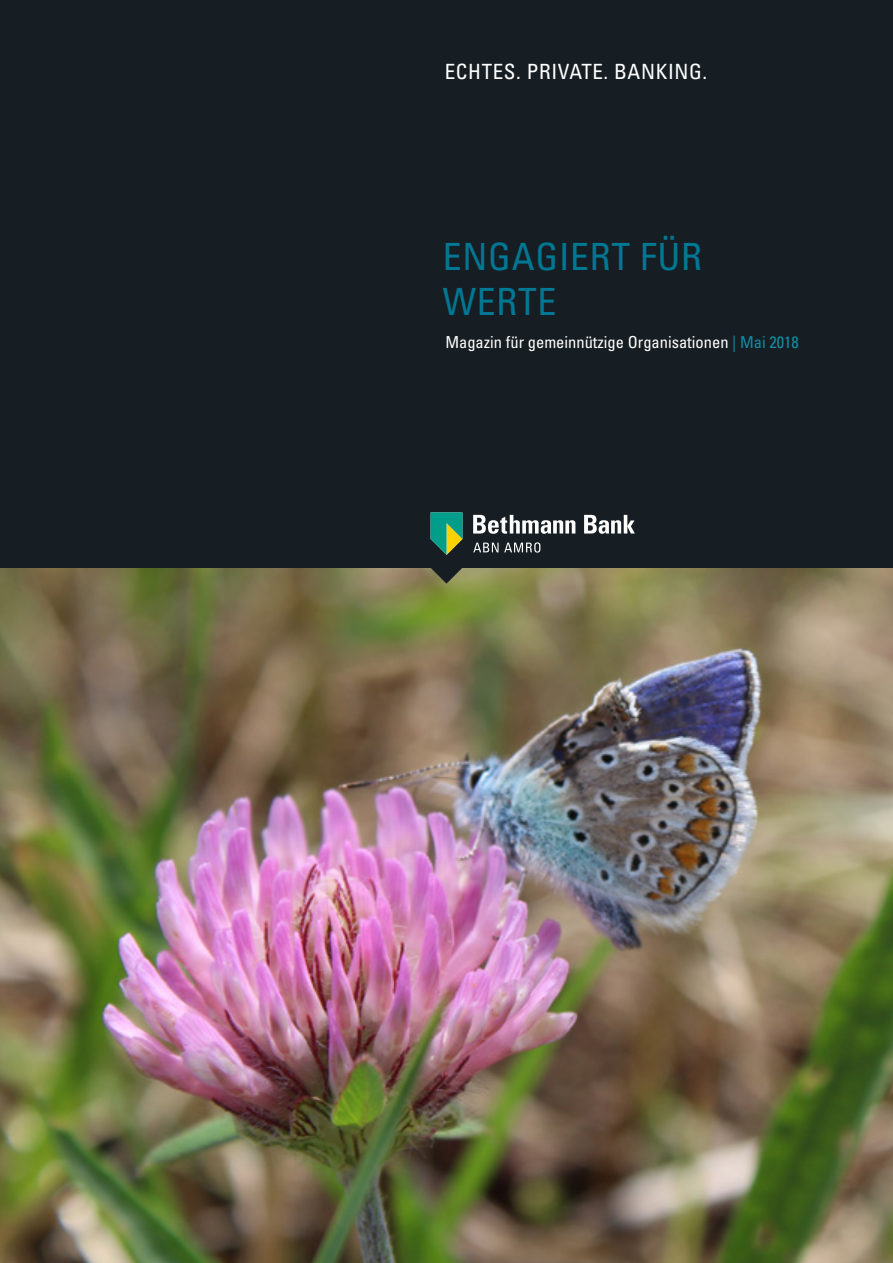
<style>
.page{position:relative;width:893px;height:1263px;background:#fff}
.page>*{position:absolute;margin:0;border:0;box-sizing:border-box;transform-origin:0 0}
.t1{font:condensed 37.5px/45px "Univers LT Std";letter-spacing:.02em;color:#007793}
.t2{font:condensed 21px "Univers LT Std";letter-spacing:.03em;color:#fff}
.t3{font:condensed 16.5px "Univers LT Std";color:#fff}
.s1{color:#158ba5}
</style>
<div class="page">
<img style="left:0;top:568px;width:893px;height:695px">
<div style="left:0;top:0;width:893px;height:568px;background:#161e23"></div>
<svg style="left:473px;top:542px;width:67px;height:11px"></svg>
<svg style="left:431px;top:512px;width:31px;height:72px"></svg>
<svg style="left:473px;top:515px;width:102px;height:19px"></svg>
<svg style="left:584px;top:515px;width:51px;height:19px"></svg>
<p class="t2" style="left:445px;top:58px;width:264px">ECHTES. PRIVATE. BANKING.</p>
<h1 class="t1" style="left:443px;top:234px;width:261px">ENGAGIERT FÜR<br>WERTE</h1>
<p class="t3" style="left:445px;top:332px;width:355px">Magazin für gemeinnützige Organisationen <span class="s1">| Mai 2018</span></p>
</div>
